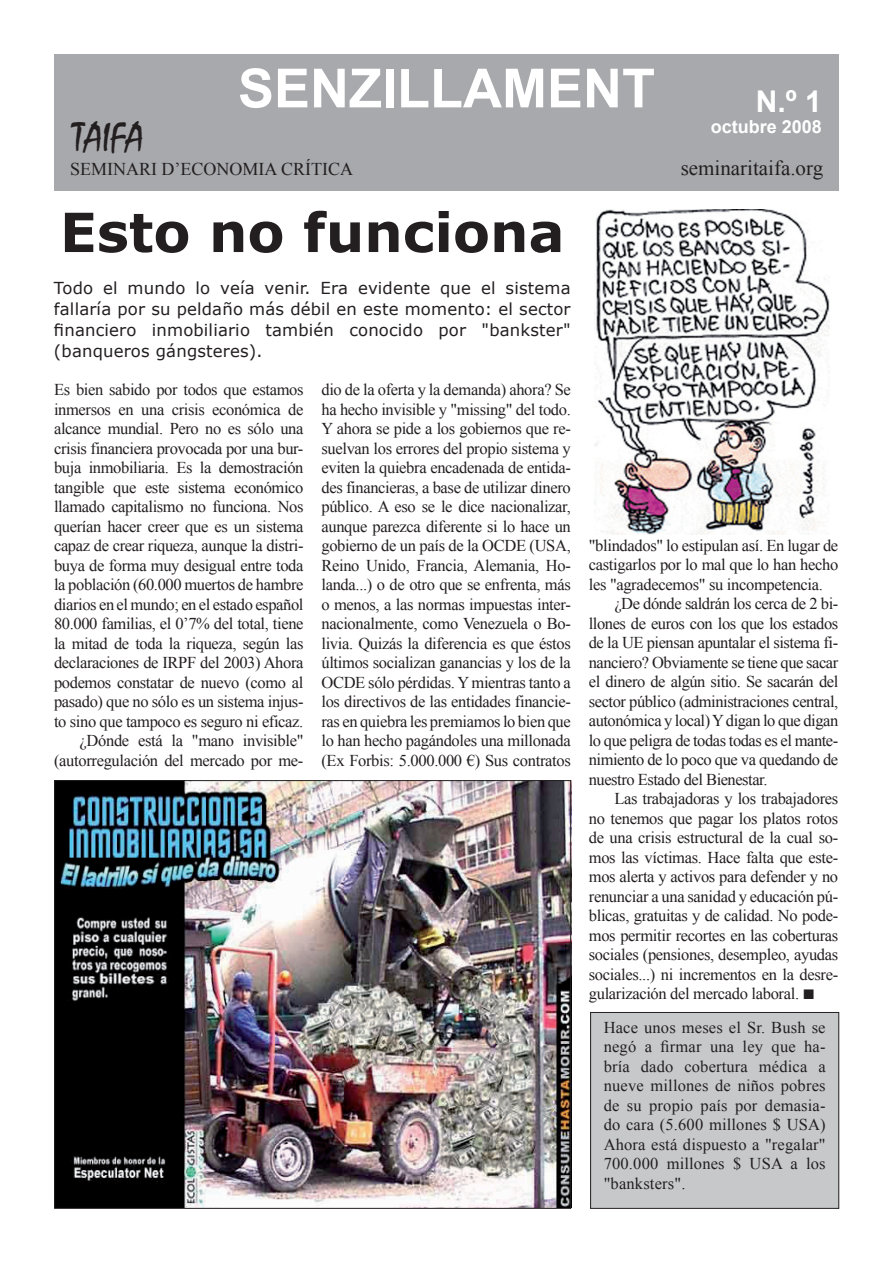
<style>
.page{position:relative;width:893px;height:1263px;background:#fff}
.page>*{position:absolute;margin:0;border:0;box-sizing:border-box;transform-origin:0 0}
.t1{font:700 54px "Verdana";color:#231f20}
.t2{font:700 54px "Arial";color:#fff}
.t3{font:39px "Mistral Std";letter-spacing:-.01em;color:#231f20}
.t4{font:700 30px "Arial";color:#fff}
.t5{font:21px "Times New Roman";color:#231f20}
.t6{font:18px "Times New Roman";color:#231f20}
.t7{font:700 18px "Arial";color:#fff}
.t8{font:16.5px/19.5px "Times New Roman";letter-spacing:-.025em;color:#231f20;text-align:justify}
.t9{font:16.5px/21px "Verdana";letter-spacing:.01em;color:#231f20;text-align:justify}
.s1{font-size:21px}
</style>
<div class="page">
<div style="left:54px;top:54px;width:785px;height:136px;background:#a8a9ad"></div>
<img style="left:594px;top:209px;width:235px;height:325px">
<img style="left:56px;top:782px;width:513px;height:425px">
<div style="left:591px;top:1012px;width:248px;height:196px;background:#c7c8ca"></div>
<div style="left:590px;top:1012px;width:249px;height:197px;border:1px solid #231f20"></div>
<h1 class="t2" style="left:238px;top:53px;width:418px">SENZILLAMENT</h1>
<h3 class="t4" style="left:756px;top:81px;width:67px">N.º 1</h3>
<p class="t7" style="left:711px;top:115px;width:113px">octubre 2008</p>
<h2 class="t3" style="left:70px;top:115px;width:75px">TAIFA</h2>
<p class="t6" style="left:70px;top:157px;width:284px">SEMINARI D’ECONOMIA CRÍTICA</p>
<p class="t5" style="left:681px;top:154px;width:144px">seminaritaifa.org</p>
<h1 class="t1" style="left:60px;top:198px;width:506px">Esto no funciona</h1>
<p class="t9" style="left:54px;top:277px;width:518px">Todo el mundo lo veía venir. Era evidente que el sistema fallaría por su peldaño más débil en este momento: el sector financiero inmobiliario también conocido por "bankster" (banqueros gángsteres).</p>
<p class="t8" style="left:54px;top:379px;width:251px;text-align:right">Es bien sabido por todos que estamos inmersos en una crisis económica de alcance mundial. Pero no es sólo una crisis financiera provocada por una bur&shy;buja inmobiliaria. Es la demostración tangible que este sistema económico llamado capitalismo no funciona. Nos querían hacer creer que es un sistema capaz de crear riqueza, aunque la distri&shy;buya de forma muy desigual entre toda la población (60.000 muertos de hambre diarios en el mundo; en el estado español 80.000 familias, el 0’7% del total, tiene la mitad de toda la riqueza, según las declaraciones de IRPF del 2003) Ahora podemos constatar de nuevo (como al pasado) que no sólo es un sistema injus&shy;to sino que tampoco es seguro ni eficaz. ¿Dónde está la "mano invisible" (autorregulación del mercado por me-</p>
<p class="t8" style="left:321px;top:380px;width:251px">dio de la oferta y la demanda) ahora? Se ha hecho invisible y "missing" del todo.<br>Y ahora se pide a los gobiernos que re&shy;suelvan los errores del propio sistema y eviten la quiebra encadenada de entida&shy;des financieras, a base de utilizar dinero público. A eso se le dice nacionalizar, aunque parezca diferente si lo hace un gobierno de un país de la OCDE (USA, Reino Unido, Francia, Alemania, Ho&shy;landa...) o de otro que se enfrenta, más o menos, a las normas impuestas inter&shy;nacionalmente, como Venezuela o Bo&shy;livia. Quizás la diferencia es que éstos últimos socializan ganancias y los de la OCDE sólo pérdidas. Y mientras tanto a los directivos de las entidades financie&shy;ras en quiebra les premiamos lo bien que lo han hecho pagándoles una millonada (Ex Forbis: 5.000.000 €) Sus contratos</p>
<p class="t8" style="left:589px;top:535px;width:251px">"blindados" lo estipulan así. En lugar de</p>
<p class="t8" style="left:589px;top:554px;width:251px">castigarlos por lo mal que lo han hecho</p>
<p class="t8" style="left:589px;top:574px;width:236px">les "agradecemos" su incompetencia.</p>
<p class="t8" style="left:614px;top:593px;width:225px">¿De dónde saldrán los cerca de 2 bi-</p>
<p class="t8" style="left:589px;top:613px;width:251px">llones de euros con los que los estados</p>
<p class="t8" style="left:589px;top:632px;width:251px">de la UE piensan apuntalar el sistema fi-</p>
<p class="t8" style="left:589px;top:652px;width:251px">nanciero? Obviamente se tiene que sacar</p>
<p class="t8" style="left:589px;top:671px;width:251px">el dinero de algún sitio. Se sacarán del</p>
<p class="t8" style="left:589px;top:691px;width:251px">sector público (administraciones central,</p>
<p class="t8" style="left:589px;top:710px;width:251px">autonómica y local) Y digan lo que digan</p>
<p class="t8" style="left:589px;top:730px;width:251px">lo que peligra de todas todas es el mante-</p>
<p class="t8" style="left:589px;top:750px;width:251px">nimiento de lo poco que va quedando de</p>
<p class="t8" style="left:589px;top:769px;width:180px">nuestro Estado del Bienestar.</p>
<p class="t8" style="left:614px;top:789px;width:225px">Las trabajadoras y los trabajadores</p>
<p class="t8" style="left:589px;top:808px;width:251px">no tenemos que pagar los platos rotos</p>
<p class="t8" style="left:589px;top:828px;width:251px">de una crisis estructural de la cual so-</p>
<p class="t8" style="left:589px;top:847px;width:251px">mos las víctimas. Hace falta que este-</p>
<p class="t8" style="left:589px;top:867px;width:251px">mos alerta y activos para defender y no</p>
<p class="t8" style="left:589px;top:886px;width:251px">renunciar a una sanidad y educación pú-</p>
<p class="t8" style="left:589px;top:906px;width:251px">blicas, gratuitas y de calidad. No pode-</p>
<p class="t8" style="left:589px;top:925px;width:251px">mos permitir recortes en las coberturas</p>
<p class="t8" style="left:589px;top:945px;width:251px">sociales (pensiones, desempleo, ayudas</p>
<p class="t8" style="left:589px;top:964px;width:251px">sociales...) ni incrementos en la desre-</p>
<p class="t8" style="left:589px;top:984px;width:228px">gularización del mercado laboral. <span class="s1">■</span></p>
<p class="t8" style="left:604px;top:1017px;width:223px">Hace unos meses el Sr. Bush se negó a firmar una ley que ha&shy;bría dado cobertura médica a nueve millones de niños pobres de su propio país por demasia&shy;do cara (5.600 millones $ USA)<br>Ahora está dispuesto a "regalar" 700.000 millones $ USA a los "banksters".</p>
</div>
